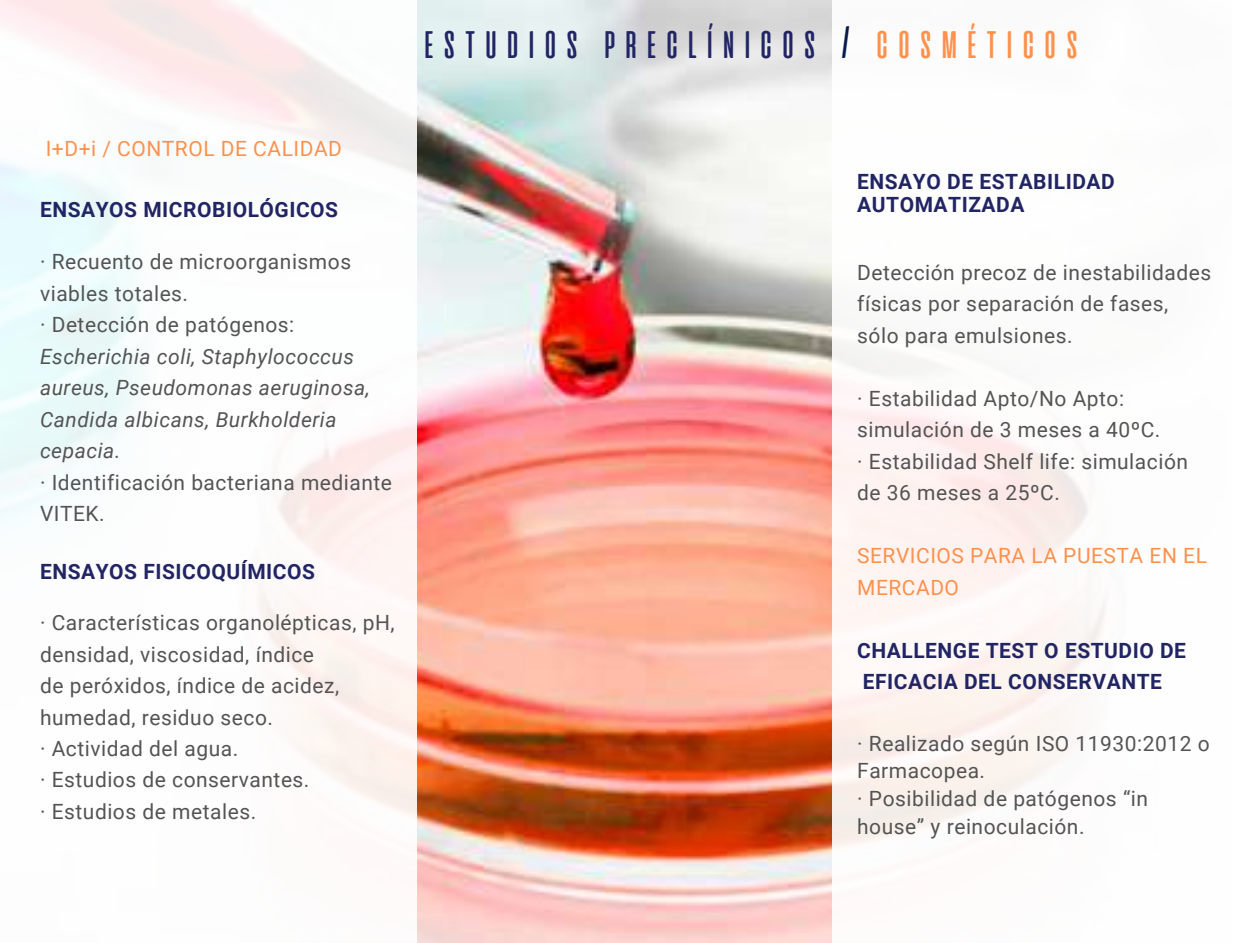
<style>
.page{position:relative;width:1239px;height:943px;background:#fff}
.page>*{position:absolute;margin:0;border:0;box-sizing:border-box;transform-origin:0 0}
.t1{font:45.5px "Alienscows";letter-spacing:.025em;color:#222564}
.t2{font:21px/31.5px "Roboto";letter-spacing:.025em;color:#545454}
.t3{font:700 21px/22.2px "Roboto";letter-spacing:.025em;color:#222564}
.t4{font:italic 21px/31.5px "Roboto";letter-spacing:.025em;color:#545454}
.t5{font:21px/31.5px "Roboto";letter-spacing:.025em;color:#ff914d}
.s1{color:#071b4a}
.s2{color:#ff914d}
</style>
<div class="page">
<img style="left:417px;top:0;width:415px;height:941px">
<svg style="left:0;top:0;width:417px;height:818px"></svg>
<h1 class="t1" style="left:420px;top:16px;width:664px">ESTUDIOS PRECLÍNICOS <span class="s1">/</span> <span class="s2">COSMÉTICOS</span></h1>
<p class="t5" style="left:46px;top:133px;width:298px">I+D+i / CONTROL DE CALIDAD</p>
<p class="t3" style="left:40px;top:198px;width:300px">ENSAYOS MICROBIOLÓGICOS</p>
<p class="t2" style="left:40px;top:246px;width:313px">· Recuento de microorganismos viables totales.<br>· Detección de patógenos:</p>
<p class="t4" style="left:40px;top:341px;width:331px">Escherichia coli, Staphylococcus aureus, Pseudomonas aeruginosa,<br>Candida albicans, Burkholderia cepacia.</p>
<p class="t2" style="left:40px;top:466px;width:354px">· Identificación bacteriana mediante<br>VITEK.</p>
<p class="t3" style="left:40px;top:560px;width:277px">ENSAYOS FISICOQUÍMICOS</p>
<p class="t2" style="left:40px;top:607px;width:356px">· Características organolépticas, pH, densidad, viscosidad, índice<br>de peróxidos, índice de acidez, humedad, residuo seco.<br>· Actividad del agua.<br>· Estudios de conservantes.<br>· Estudios de metales.</p>
<p class="t3" style="left:857px;top:171px;width:259px">ENSAYO DE ESTABILIDAD<br>AUTOMATIZADA</p>
<p class="t2" style="left:857px;top:257px;width:355px">Detección precoz de inestabilidades físicas por separación de fases, sólo para emulsiones.</p>
<p class="t2" style="left:857px;top:383px;width:332px">· Estabilidad Apto/No Apto: simulación de 3 meses a 40ºC.<br>· Estabilidad Shelf life: simulación de 36 meses a 25ºC.</p>
<p class="t5" style="left:857px;top:540px;width:351px">SERVICIOS PARA LA PUESTA EN EL<br>MERCADO</p>
<p class="t3" style="left:857px;top:634px;width:330px;line-height:31.5px">CHALLENGE TEST O ESTUDIO DE<br>EFICACIA DEL CONSERVANTE</p>
<p class="t2" style="left:857px;top:729px;width:354px;line-height:27.5px">· Realizado según ISO 11930:2012 o<br>Farmacopea.<br>· Posibilidad de patógenos “in house” y reinoculación.</p>
</div>
